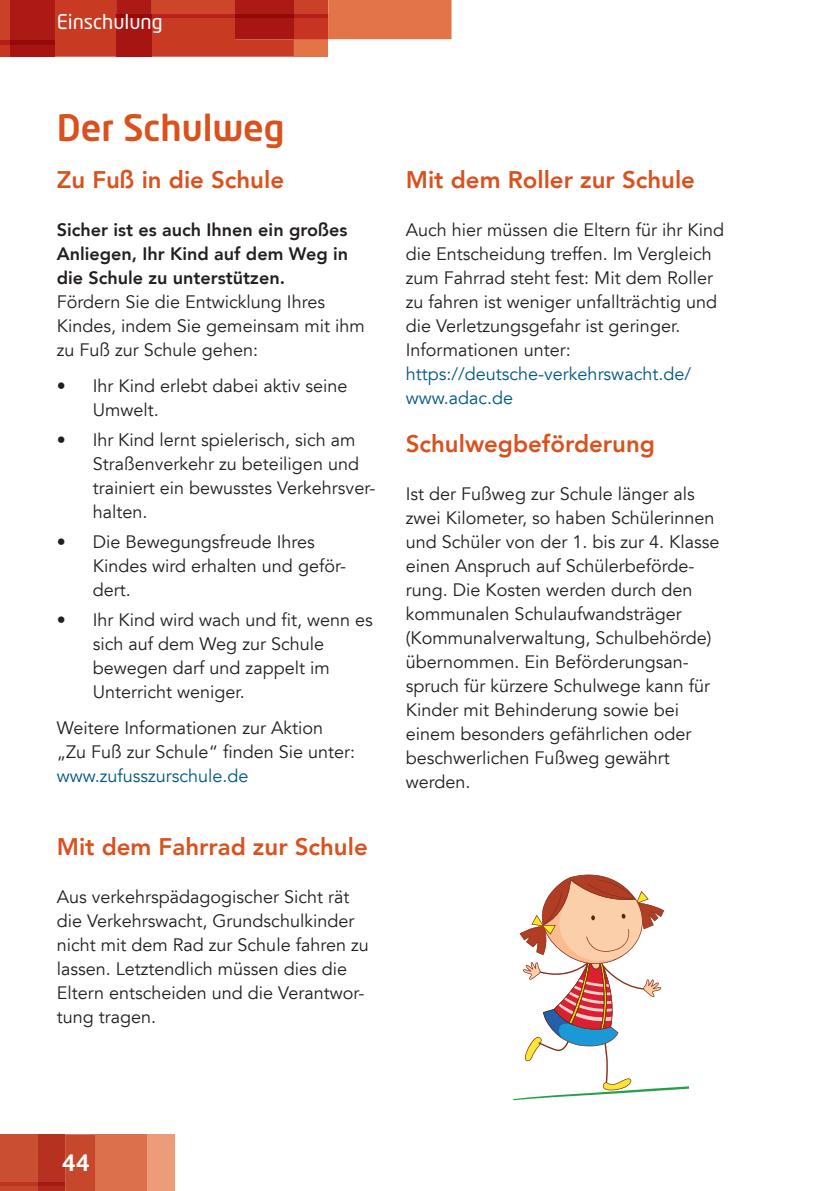
<style>
.page{position:relative;width:840px;height:1191px;background:#fff}
.page>*{position:absolute;margin:0;border:0;box-sizing:border-box;transform-origin:0 0}
.t1{font:500 36px "Neo Tech Std";color:#da511d}
.t2{font:800 24px "Avenir LT";color:#da511d}
.t3{font:500 22.4px "Neo Tech Std";color:#fff}
.t4{font:20px "Neo Tech Std";color:#fff}
.t5{font:18px/24px "Avenir LT";color:#231f20}
.t6{font:800 18px/24px "Avenir LT";color:#231f20;text-align:justify}
.t7{font:18px/24px "Avenir LT";color:#005883}
</style>
<div class="page">
<svg style="left:0;top:0;width:451px;height:57px;background:#cd533d"></svg>
<hr style="left:293px;top:14px;width:35px;height:3px;background:#b71e19">
<div style="left:235px;top:0;width:58px;height:14px;background:#ad1a15"></div>
<div style="left:235px;top:17px;width:58px;height:22px;background:#a81513"></div>
<hr style="left:235px;top:14px;width:58px;height:3px;background:#950909">
<div style="left:146px;top:1134px;width:29px;height:57px;background:#ec9c78"></div>
<div style="left:95px;top:1134px;width:51px;height:57px;background:#dc704c"></div>
<div style="left:65px;top:1134px;width:30px;height:57px;background:#c7472c"></div>
<div style="left:0;top:1134px;width:39px;height:48px;background:#ca4f32"></div>
<div style="left:39px;top:1134px;width:26px;height:48px;background:#b6311f"></div>
<div style="left:0;top:1185px;width:39px;height:6px;background:#c7472c"></div>
<div style="left:39px;top:1185px;width:26px;height:6px;background:#b0291b"></div>
<hr style="left:0;top:1182px;width:39px;height:3px;background:#bd3522">
<hr style="left:39px;top:1182px;width:26px;height:3px;background:#a51b14">
<svg style="left:513px;top:874px;width:175px;height:227px"></svg>
<p class="t4" style="left:57px;top:10px;width:107px">Einschulung</p>
<h1 class="t1" style="left:57px;top:105px;width:229px">Der Schulweg</h1>
<h2 class="t2" style="left:57px;top:166px;width:229px">Zu Fuß in die Schule</h2>
<p class="t6" style="left:57px;top:218px;width:293px">Sicher ist es auch Ihnen ein großes Anliegen, Ihr Kind auf dem Weg in die Schule zu unterstützen.</p>
<p class="t5" style="left:57px;top:291px;width:309px">Fördern Sie die Entwicklung Ihres<br>Kindes, indem Sie gemeinsam mit ihm zu Fuß zur Schule gehen:</p>
<p class="t5" style="left:93px;top:375px;width:256px;text-indent:-36px">• Ihr Kind erlebt dabei aktiv seine<br>Umwelt.</p>
<p class="t5" style="left:93px;top:429px;width:284px;text-indent:-36px">• Ihr Kind lernt spielerisch, sich am<br>Straßenverkehr zu beteiligen und trainiert ein bewusstes Verkehrsver&shy;halten.</p>
<p class="t5" style="left:93px;top:530px;width:254px;text-indent:-36px">• Die Bewegungsfreude Ihres<br>Kindes wird erhalten und geför&shy;dert.</p>
<p class="t5" style="left:93px;top:608px;width:281px;text-indent:-36px">• Ihr Kind wird wach und fit, wenn es sich auf dem Weg zur Schule bewegen darf und zappelt im<br>Unterricht weniger.</p>
<p class="t5" style="left:57px;top:716px;width:300px">Weitere Informationen zur Aktion „Zu Fuß zur Schule“ finden Sie unter:</p>
<p class="t7" style="left:57px;top:764px;width:193px">www.zufusszurschule.de</p>
<h2 class="t2" style="left:57px;top:832px;width:312px">Mit dem Fahrrad zur Schule</h2>
<p class="t5" style="left:57px;top:885px;width:313px">Aus verkehrspädagogischer Sicht rät die Verkehrswacht, Grundschulkinder nicht mit dem Rad zur Schule fahren zu lassen. Letztendlich müssen dies die Eltern entscheiden und die Verantwor&shy;tung tragen.</p>
<h2 class="t2" style="left:405px;top:166px;width:290px">Mit dem Roller zur Schule</h2>
<p class="t5" style="left:405px;top:219px;width:319px">Auch hier müssen die Eltern für ihr Kind die Entscheidung treffen. Im Vergleich zum Fahrrad steht fest: Mit dem Roller zu fahren ist weniger unfallträchtig und die Verletzungsgefahr ist geringer.<br>Informationen unter:</p>
<p class="t7" style="left:405px;top:362px;width:286px">https://deutsche-verkehrswacht.de/ www.adac.de</p>
<h2 class="t2" style="left:405px;top:430px;width:250px">Schulwegbeförderung</h2>
<p class="t5" style="left:405px;top:483px;width:315px">Ist der Fußweg zur Schule länger als zwei Kilometer, so haben Schülerinnen und Schüler von der 1. bis zur 4. Klasse einen Anspruch auf Schülerbeförde&shy;rung. Die Kosten werden durch den kommunalen Schulaufwandsträger (Kommunalverwaltung, Schulbehörde) übernommen. Ein Beförderungsan&shy;spruch für kürzere Schulwege kann für Kinder mit Behinderung sowie bei einem besonders gefährlichen oder beschwerlichen Fußweg gewährt werden.</p>
<p class="t3" style="left:62px;top:1148px;width:30px">44</p>
</div>
